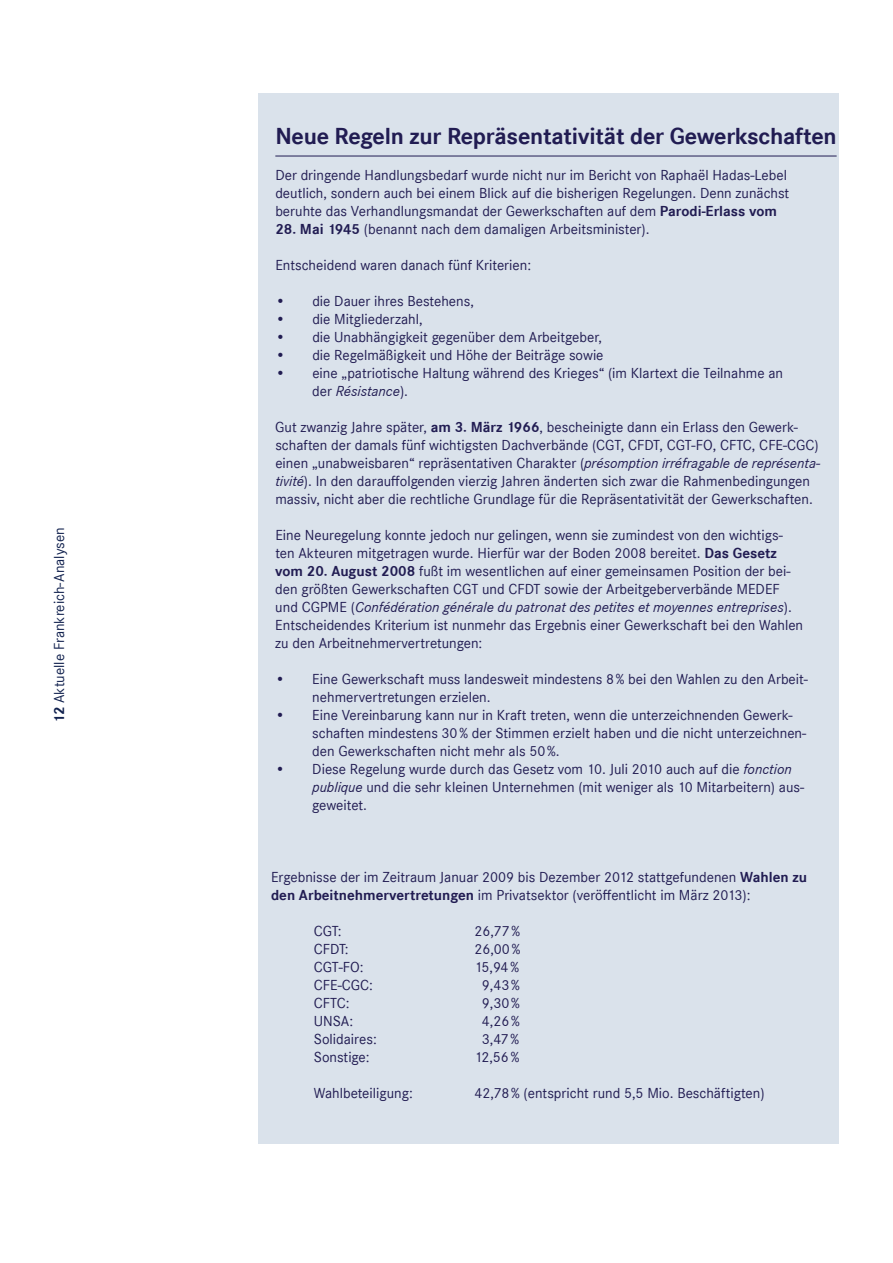
<style>
.page{position:relative;width:893px;height:1263px;background:#fff}
.page>*{position:absolute;margin:0;border:0;box-sizing:border-box;transform-origin:0 0}
.t1{font:700 24px "Corporate S";letter-spacing:-.01em;color:#211c52}
.t2{font:15px/18px "Corporate S";color:#211c52}
.t3{font:15px "Corporate S";color:#11214e}
.s1{font-weight:700}
.s2{font-style:italic}
</style>
<div class="page">
<div style="left:258px;top:94px;width:581px;height:1050px;background:#dae2eb"></div>
<hr style="left:275px;top:156px;width:562px;height:1px;background:#211c52">
<p class="t3" style="left:50px;top:723px;width:197px;rotate:-90deg"><span class="s1">12</span> Aktuelle Frankreich-Analysen</p>
<h1 class="t1" style="left:275px;top:122px;width:563px">Neue Regeln zur Repräsentativität der Gewerkschaften</h1>
<p class="t2" style="left:275px;top:166px;width:515px">Der dringende Handlungsbedarf wurde nicht nur im Bericht von Raphaël Hadas-Lebel deutlich, sondern auch bei einem Blick auf die bisherigen Regelungen. Denn zunächst beruhte das Verhandlungsmandat der Gewerkschaften auf dem <span class="s1">Parodi-Erlass vom</span></p>
<p class="t2" style="left:275px;top:220px;width:376px"><span class="s1">28. Mai 1945</span> (benannt nach dem damaligen Arbeitsminister).</p>
<p class="t2" style="left:275px;top:256px;width:257px">Entscheidend waren danach fünf Kriterien:</p>
<p class="t2" style="left:275px;top:292px;width:200px">• die Dauer ihres Bestehens,</p>
<p class="t2" style="left:275px;top:310px;width:149px">• die Mitgliederzahl,</p>
<p class="t2" style="left:275px;top:328px;width:328px">• die Unabhängigkeit gegenüber dem Arbeitgeber,</p>
<p class="t2" style="left:275px;top:346px;width:330px">• die Regelmäßigkeit und Höhe der Beiträge sowie</p>
<p class="t2" style="left:312px;top:364px;width:472px;text-indent:-37px">• eine „patriotische Haltung während des Krieges“ (im Klartext die Teilnahme an der <span class="s2">Résistance</span>).</p>
<p class="t2" style="left:275px;top:418px;width:546px">Gut zwanzig Jahre später, <span class="s1">am 3. März 1966</span>, bescheinigte dann ein Erlass den Gewerk&shy;schaften der damals fünf wichtigsten Dachverbände (CGT, CFDT, CGT-FO, CFTC, CFE-CGC) einen „unabweisbaren“ repräsentativen Charakter (<span class="s2">présomption irréfragable de représenta&shy;tivité</span>). In den darauffolgenden vierzig Jahren änderten sich zwar die Rahmenbedingungen massiv, nicht aber die rechtliche Grundlage für die Repräsentativität der Gewerkschaften.</p>
<p class="t2" style="left:275px;top:526px;width:529px">Eine Neuregelung konnte jedoch nur gelingen, wenn sie zumindest von den wichtigs&shy;ten Akteuren mitgetragen wurde. Hierfür war der Boden 2008 bereitet. <span class="s1">Das Gesetz vom 20. August 2008</span> fußt im wesentlichen auf einer gemeinsamen Position der bei&shy;den größten Gewerkschaften CGT und CFDT sowie der Arbeitgeberverbände MEDEF und CGPME (<span class="s2">Confédération générale du patronat des petites et moyennes entreprises</span>).<br>Entscheidendes Kriterium ist nunmehr das Ergebnis einer Gewerkschaft bei den Wahlen zu den Arbeitnehmervertretungen:</p>
<p class="t2" style="left:312px;top:670px;width:497px;text-indent:-37px">• Eine Gewerkschaft muss landesweit mindestens 8% bei den Wahlen zu den Arbeit&shy;nehmervertretungen erzielen.</p>
<p class="t2" style="left:312px;top:706px;width:495px;text-indent:-37px">• Eine Vereinbarung kann nur in Kraft treten, wenn die unterzeichnenden Gewerk&shy;schaften mindestens 30% der Stimmen erzielt haben und die nicht unterzeichnen&shy;den Gewerkschaften nicht mehr als 50%.</p>
<p class="t2" style="left:312px;top:760px;width:493px;text-indent:-37px">• Diese Regelung wurde durch das Gesetz vom 10. Juli 2010 auch auf die <span class="s2">fonction publique</span> und die sehr kleinen Unternehmen (mit weniger als 10 Mitarbeitern) aus&shy;geweitet.</p>
<p class="t2" style="left:271px;top:868px;width:537px">Ergebnisse der im Zeitraum Januar 2009 bis Dezember 2012 stattgefundenen <span class="s1">Wahlen zu den Arbeitnehmervertretungen</span> im Privatsektor (veröffentlicht im März 2013):</p>
<p class="t2" style="left:314px;top:922px;width:29px">CGT:</p>
<p class="t2" style="left:474px;top:922px;width:47px">26,77%</p>
<p class="t2" style="left:314px;top:940px;width:36px">CFDT:</p>
<p class="t2" style="left:474px;top:940px;width:48px">26,00%</p>
<p class="t2" style="left:314px;top:958px;width:51px">CGT-FO:</p>
<p class="t2" style="left:474px;top:958px;width:46px">15,94%</p>
<p class="t2" style="left:314px;top:976px;width:61px">CFE-CGC:</p>
<p class="t2" style="left:482px;top:976px;width:40px">9,43%</p>
<p class="t2" style="left:314px;top:994px;width:37px">CFTC:</p>
<p class="t2" style="left:482px;top:994px;width:40px">9,30%</p>
<p class="t2" style="left:314px;top:1012px;width:41px">UNSA:</p>
<p class="t2" style="left:482px;top:1012px;width:40px">4,26%</p>
<p class="t2" style="left:314px;top:1030px;width:64px">Solidaires:</p>
<p class="t2" style="left:482px;top:1030px;width:39px">3,47%</p>
<p class="t2" style="left:314px;top:1048px;width:57px">Sonstige:</p>
<p class="t2" style="left:474px;top:1048px;width:47px">12,56%</p>
<p class="t2" style="left:314px;top:1084px;width:101px">Wahlbeteiligung:</p>
<p class="t2" style="left:474px;top:1084px;width:292px">42,78% (entspricht rund 5,5 Mio. Beschäftigten)</p>
</div>
